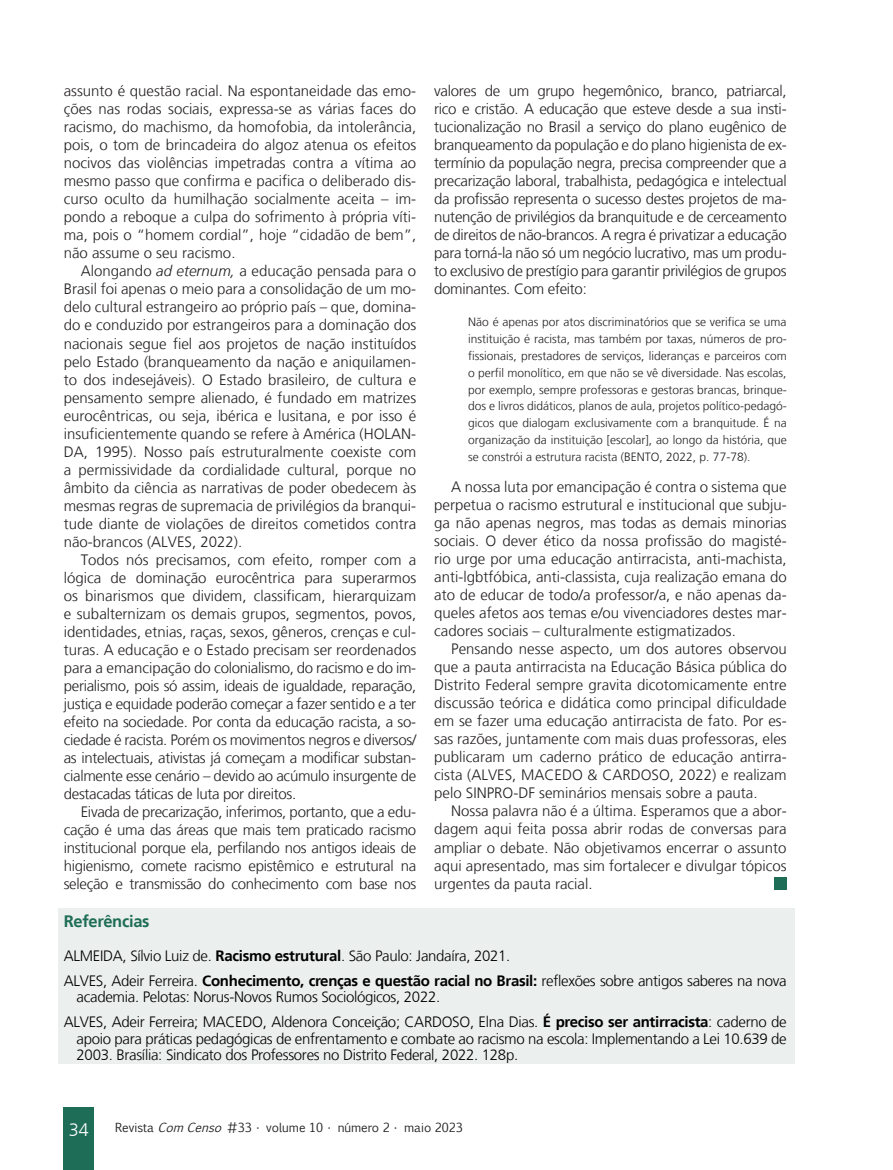
<style>
.page{position:relative;width:893px;height:1170px;background:#fff}
.page>*{position:absolute;margin:0;border:0;box-sizing:border-box;transform-origin:0 0}
.t1{font:300 18px "Frutiger LT";color:#fff}
.Subtítulo_VERDE_ARTI{font:700 16.5px "Frutiger LT";letter-spacing:-.02em;color:#1e6d56}
.Miolo__10{font:300 15px/18px "Frutiger LT";color:#231f20;text-align:justify}
.Referências__10{font:300 15px/16.5px "Frutiger LT";letter-spacing:-.02em;color:#000}
.Citação__8{font:300 12px/16.8px "Frutiger LT";color:#231f20;text-align:justify}
.t2{font:12px "Euphemia CAS";color:#231f20}
.s1{font-style:italic}
.s2{font-weight:700}
</style>
<div class="page">
<div style="left:64px;top:1107px;width:30px;height:62px;background:#1e6d56"></div>
<div style="left:774px;top:876px;width:13px;height:13px;background:#1e6d56"></div>
<div style="left:58px;top:908px;width:737px;height:155px;background:#ebefed"></div>
<p class="Miolo__10" style="left:64px;top:82px;width:354px">assunto é questão racial. Na espontaneidade das emo&shy;ções nas rodas sociais, expressa-se as várias faces do racismo, do machismo, da homofobia, da intolerância, pois, o tom de brincadeira do algoz atenua os efeitos nocivos das violências impetradas contra a vítima ao mesmo passo que confirma e pacifica o deliberado dis&shy;curso oculto da humilhação socialmente aceita – im&shy;pondo a reboque a culpa do sofrimento à própria víti&shy;ma, pois o “homem cordial”, hoje “cidadão de bem”, não assume o seu racismo.</p>
<p class="Miolo__10" style="left:64px;top:262px;width:354px;text-indent:17px">Alongando <span class="s1">ad eternum,</span> a educação pensada para o Brasil foi apenas o meio para a consolidação de um mo&shy;delo cultural estrangeiro ao próprio país – que, domina&shy;do e conduzido por estrangeiros para a dominação dos nacionais segue fiel aos projetos de nação instituídos pelo Estado (branqueamento da nação e aniquilamen&shy;to dos indesejáveis). O Estado brasileiro, de cultura e pensamento sempre alienado, é fundado em matrizes eurocêntricas, ou seja, ibérica e lusitana, e por isso é insuficientemente quando se refere à América (HOLAN-DA, 1995). Nosso país estruturalmente coexiste com a permissividade da cordialidade cultural, porque no âmbito da ciência as narrativas de poder obedecem às mesmas regras de supremacia de privilégios da branqui&shy;tude diante de violações de direitos cometidos contra não-brancos (ALVES, 2022).</p>
<p class="Miolo__10" style="left:64px;top:550px;width:354px;text-indent:17px">Todos nós precisamos, com efeito, romper com a lógica de dominação eurocêntrica para superarmos os binarismos que dividem, classificam, hierarquizam e subalternizam os demais grupos, segmentos, povos, identidades, etnias, raças, sexos, gêneros, crenças e cul&shy;turas. A educação e o Estado precisam ser reordenados para a emancipação do colonialismo, do racismo e do im&shy;perialismo, pois só assim, ideais de igualdade, reparação, justiça e equidade poderão começar a fazer sentido e a ter efeito na sociedade. Por conta da educação racista, a so&shy;ciedade é racista. Porém os movimentos negros e diversos/ as intelectuais, ativistas já começam a modificar substan&shy;cialmente esse cenário – devido ao acúmulo insurgente de destacadas táticas de luta por direitos.</p>
<p class="Miolo__10" style="left:64px;top:802px;width:354px;text-indent:17px">Eivada de precarização, inferimos, portanto, que a edu&shy;cação é uma das áreas que mais tem praticado racismo institucional porque ela, perfilando nos antigos ideais de higienismo, comete racismo epistêmico e estrutural na seleção e transmissão do conhecimento com base nos</p>
<p class="Miolo__10" style="left:434px;top:82px;width:354px">valores de um grupo hegemônico, branco, patriarcal, rico e cristão. A educação que esteve desde a sua insti&shy;tucionalização no Brasil a serviço do plano eugênico de branqueamento da população e do plano higienista de ex&shy;termínio da população negra, precisa compreender que a precarização laboral, trabalhista, pedagógica e intelectual da profissão representa o sucesso destes projetos de ma&shy;nutenção de privilégios da branquitude e de cerceamento de direitos de não-brancos. A regra é privatizar a educação para torná-la não só um negócio lucrativo, mas um produ&shy;to exclusivo de prestígio para garantir privilégios de grupos dominantes. Com efeito:</p>
<p class="Citação__8" style="left:468px;top:314px;width:320px">Não é apenas por atos discriminatórios que se verifica se uma instituição é racista, mas também por taxas, números de pro&shy;fissionais, prestadores de serviços, lideranças e parceiros com o perfil monolítico, em que não se vê diversidade. Nas escolas, por exemplo, sempre professoras e gestoras brancas, brinque&shy;dos e livros didáticos, planos de aula, projetos político-pedagó&shy;gicos que dialogam exclusivamente com a branquitude. É na organização da instituição [escolar], ao longo da história, que se constrói a estrutura racista (BENTO, 2022, p. 77-78).</p>
<p class="Miolo__10" style="left:434px;top:478px;width:354px;text-indent:17px">A nossa luta por emancipação é contra o sistema que perpetua o racismo estrutural e institucional que subju&shy;ga não apenas negros, mas todas as demais minorias sociais. O dever ético da nossa profissão do magisté&shy;rio urge por uma educação antirracista, anti-machista, anti-lgbtfóbica, anti-classista, cuja realização emana do ato de educar de todo/a professor/a, e não apenas da&shy;queles afetos aos temas e/ou vivenciadores destes mar&shy;cadores sociais – culturalmente estigmatizados.</p>
<p class="Miolo__10" style="left:434px;top:640px;width:354px;text-indent:17px">Pensando nesse aspecto, um dos autores observou que a pauta antirracista na Educação Básica pública do Distrito Federal sempre gravita dicotomicamente entre discussão teórica e didática como principal dificuldade em se fazer uma educação antirracista de fato. Por es&shy;sas razões, juntamente com mais duas professoras, eles publicaram um caderno prático de educação antirra&shy;cista (ALVES, MACEDO &amp; CARDOSO, 2022) e realizam pelo SINPRO-DF seminários mensais sobre a pauta.</p>
<p class="Miolo__10" style="left:434px;top:802px;width:354px;text-indent:17px">Nossa palavra não é a última. Esperamos que a abor&shy;dagem aqui feita possa abrir rodas de conversas para ampliar o debate. Não objetivamos encerrar o assunto aqui apresentado, mas sim fortalecer e divulgar tópicos urgentes da pauta racial.</p>
<p class="Subtítulo_VERDE_ARTI" style="left:64px;top:911px;width:87px">Referências</p>
<p class="Referências__10" style="left:64px;top:947px;width:448px">ALMEIDA, Sílvio Luiz de. <span class="s2">Racismo estrutural</span>. São Paulo: Jandaíra, 2021.</p>
<p class="Referências__10" style="left:77px;top:972px;width:712px;text-indent:-13px">ALVES, Adeir Ferreira. <span class="s2">Conhecimento, crenças e questão racial no Brasil:</span> reflexões sobre antigos saberes na nova academia. Pelotas: Norus-Novos Rumos Sociológicos, 2022.</p>
<p class="Referências__10" style="left:77px;top:1014px;width:712px;text-align:justify;text-indent:-13px">ALVES, Adeir Ferreira; MACEDO, Aldenora Conceição; CARDOSO, Elna Dias. <span class="s2">É preciso ser antirracista</span>: caderno de apoio para práticas pedagógicas de enfrentamento e combate ao racismo na escola: Implementando a Lei 10.639 de 2003. Brasília: Sindicato dos Professores no Distrito Federal, 2022. 128p.</p>
<p class="t1" style="left:69px;top:1119px;width:22px">34</p>
<p class="t2" style="left:115px;top:1119px;width:349px">Revista <span class="s1">ComCenso</span> #33 • volume 10 • número 2 • maio 2023</p>
</div>
